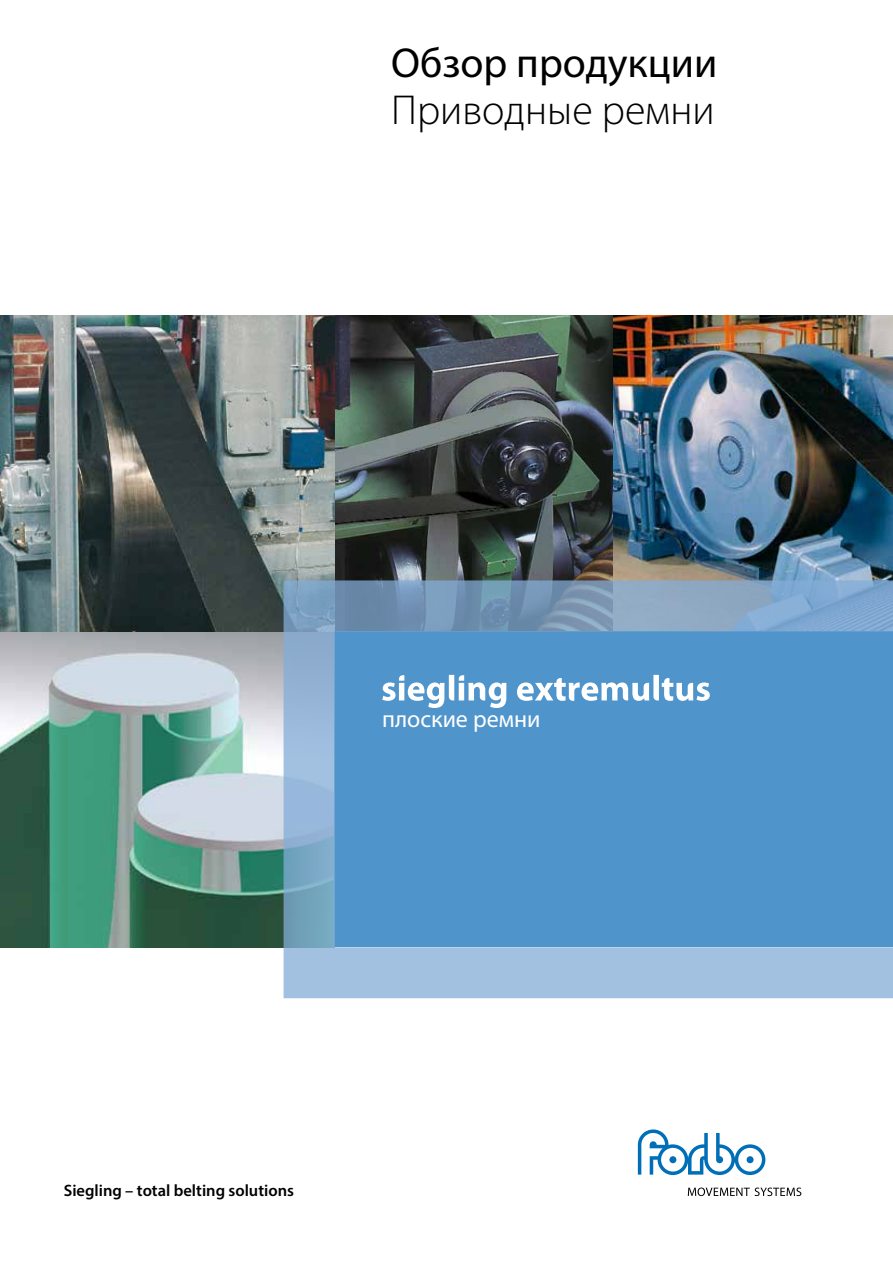
<style>
.page{position:relative;width:893px;height:1263px;background:#fff}
.page>*{position:absolute;margin:0;border:0;box-sizing:border-box;transform-origin:0 0}
.t1{font:42px "Myriad Pro";color:#000}
.t2{font:300 42px "Myriad Pro";color:#000}
.t3{font:24px "Myriad Pro";color:#fff}
.t4{font:600 16.5px "Myriad Pro";color:#000}
</style>
<div class="page">
<img style="left:335px;top:316px;width:279px;height:264px">
<img style="left:614px;top:316px;width:279px;height:264px">
<img style="left:0;top:631px;width:284px;height:316px">
<img style="left:0;top:316px;width:335px;height:315px">
<svg style="left:284px;top:580px;width:609px;height:418px;background:#669ecd"></svg>
<svg style="left:638px;top:1129px;width:127px;height:46px"></svg>
<svg style="left:688px;top:1187px;width:113px;height:9px"></svg>
<h1 class="t1" style="left:391px;top:37px;width:328px">Обзор продукции</h1>
<h1 class="t2" style="left:391px;top:85px;width:325px">Приводные ремни</h1>
<h2 class="t3" style="left:382px;top:704px;width:160px">плоские ремни</h2>
<p class="t4" style="left:64px;top:1180px;width:232px">Siegling – total belting solutions</p>
</div>
